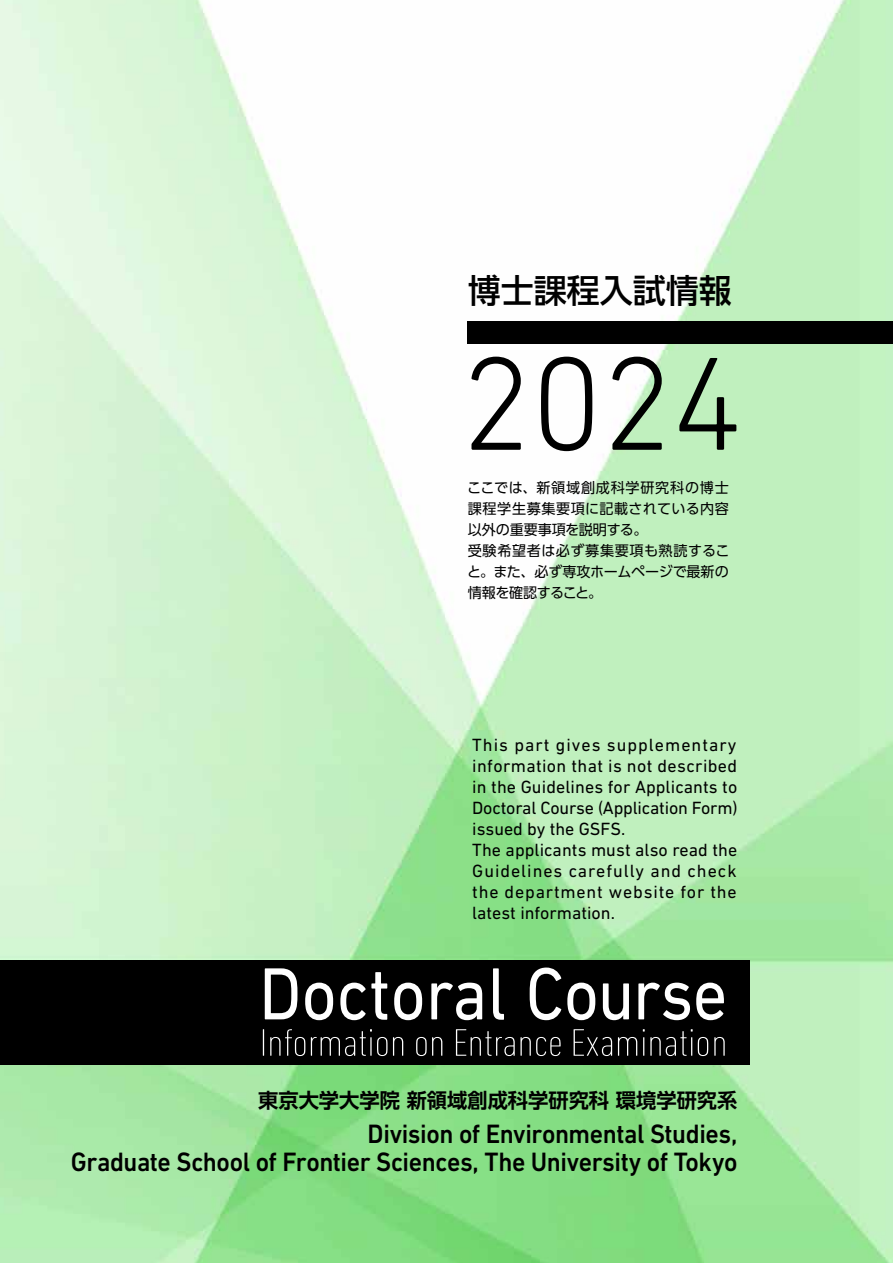
<style>
.page{position:relative;width:893px;height:1263px;background:#fff}
.page>*{position:absolute;margin:0;border:0;box-sizing:border-box;transform-origin:0 0}
.t1{font:300 135px "DIN Next LT Pro";color:#000}
.t2{font:75px "DIN Next LT Pro";letter-spacing:-.005em;color:#fff;scale:.91 1}
.t3{font:500 33px "UD Shin Go Pro";color:#000}
.t4{font:500 27px/28.5px "DIN Next LT Pro";letter-spacing:-.015em;color:#000;text-align:right;scale:.95 1}
.t5{font:700 20.25px "UD Shin Go Pro De";color:#000}
.t6{font:18px/21px "DIN Next LT Pro";letter-spacing:.005em;color:#000}
.t7{font:14.25px/21px "UD Shin Go Pro";letter-spacing:.01em;color:#000}
</style>
<div class="page">
<img style="left:0;top:0;width:893px;height:1263px">
<div style="left:468px;top:321px;width:425px;height:23px;background:#000"></div>
<div style="left:0;top:960px;width:750px;height:105px;background:#000"></div>
<svg style="left:263px;top:1029px;width:1px;height:27px"></svg>
<svg style="left:270px;top:1029px;width:35px;height:27px"></svg>
<svg style="left:311px;top:1029px;width:76px;height:27px"></svg>
<svg style="left:393px;top:1037px;width:10px;height:19px"></svg>
<svg style="left:416px;top:1037px;width:26px;height:19px"></svg>
<svg style="left:456px;top:1029px;width:105px;height:27px"></svg>
<svg style="left:574px;top:1029px;width:38px;height:27px"></svg>
<svg style="left:618px;top:1037px;width:19px;height:19px"></svg>
<svg style="left:643px;top:1029px;width:65px;height:27px"></svg>
<svg style="left:714px;top:1037px;width:11px;height:19px"></svg>
<h3 class="t3" style="left:468px;top:263px;width:265px">博士課程入試情報</h3>
<h1 class="t1" style="left:460px;top:326px;width:285px">2024</h1>
<p class="t7" style="left:467px;top:476px;width:264px">ここでは、新領域創成科学研究科の博士課程学生募集要項に記載されている内容以外の重要事項を説明する。<br>受験希望者は必ず募集要項も熟読すること。また、必ず専攻ホームページで最新の情報を確認すること。</p>
<p class="t6" style="left:472px;top:734px;width:267px">This part gives supplementary information that is not described in the Guidelines for Applicants to<br>Doctoral Course (Application Form) issued by the GSFS.<br>The applicants must also read the<br>Guidelines carefully and check the department website for the latest information.</p>
<h2 class="t2" style="left:259px;top:950px;width:516px">Doctoral Course</h2>
<p class="t5" style="left:258px;top:1083px;width:481px">東京大学大学院 新領域創成科学研究科 環境学研究系</p>
<h3 class="t4" style="left:71px;top:1119px;width:703px">Division of Environmental Studies,<br>Graduate School of Frontier Sciences, The University of Tokyo</h3>
</div>
